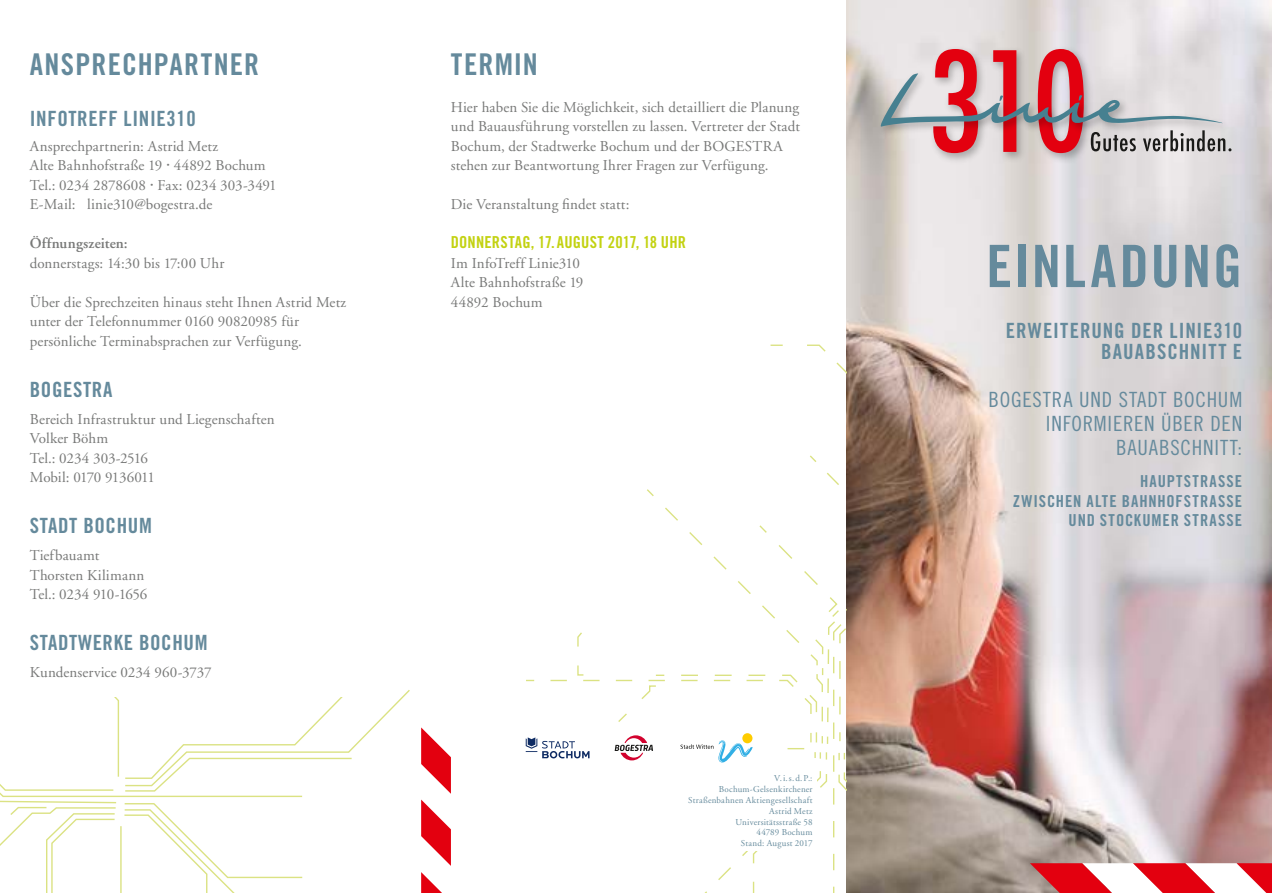
<style>
.page{position:relative;width:1272px;height:893px;background:#fff}
.page>*{position:absolute;margin:0;border:0;box-sizing:border-box;transform-origin:0 0}
._310_Überschrift_gra{font:58.5px "Trade Gothic LT Bold Cond Twenty";letter-spacing:.03em;color:#658a9c}
._310_Überschrift_gra-2{font:30px "Trade Gothic LT Bold Cond Twenty";letter-spacing:.04em;color:#658a9c}
._310_Überschrift_gra-3{font:21px/24px "Trade Gothic LT Cond Eighteen";letter-spacing:.04em;color:#658a9c;text-align:right}
._310_Überschrift_gra-4{font:21px "Trade Gothic LT Bold Cond Twenty";letter-spacing:.03em;color:#658a9c}
._310_Überschrift_gra-5{font:21px/21px "Trade Gothic LT Bold Cond Twenty";letter-spacing:.05em;color:#658a9c;text-align:right}
._310_Überschrift_gra-6{font:16.5px/19.5px "Trade Gothic LT Bold Cond Twenty";letter-spacing:.065em;color:#658a9c;text-align:right}
._310_Teasertext{font:16.5px "Trade Gothic LT Bold Cond Twenty";letter-spacing:.01em;color:#c3d212}
._310_Fließtext{font:15px/19.5px "Adobe Garamond";letter-spacing:.01em;color:#787978}
.ViSdP_Anwohnerinfo{font:9px/10.8px "Adobe Garamond";letter-spacing:.025em;color:#658a9c;text-align:right}
.s1{font-family:"Zurich BT"}
.s2{font-weight:600}
</style>
<div class="page">
<svg style="left:2px;top:697px;width:301px;height:196px"></svg>
<svg style="left:124px;top:690px;width:286px;height:102px"></svg>
<img style="left:846px;top:0;width:425px;height:893px">
<div style="left:30px;top:53px;width:361px;height:644px;background:#fff"></div>
<svg style="left:421px;top:727px;width:30px;height:166px"></svg>
<img style="left:926px;top:43px;width:170px;height:123px">
<svg style="left:876px;top:49px;width:355px;height:104px;background:#cea9ad"></svg>
<svg style="left:1029px;top:863px;width:242px;height:30px"></svg>
<svg style="left:525px;top:345px;width:321px;height:548px"></svg>
<div style="left:451px;top:769px;width:365px;height:81px;background:#fff"></div>
<p class="_310_Überschrift_gra-2" style="left:30px;top:46px;width:231px">ANSPRECHPARTNER</p>
<p class="_310_Überschrift_gra-4" style="left:30px;top:106px;width:167px">INFOTREFF LINIE310</p>
<p class="_310_Fließtext" style="left:30px;top:137px;width:248px">Ansprechpartnerin: Astrid Metz<br>Alte Bahnhofstraße 19 <span class="s1">·</span> 44892 Bochum Tel.: 0234 2878608 <span class="s1">·</span> Fax: 0234 303-3491<br>E-Mail: linie310@bogestra.de</p>
<p class="_310_Fließtext" style="left:30px;top:234px;width:196px"><span class="s2">Öffnungszeiten:<br></span>donnerstags: 14:30 bis 17:00 Uhr</p>
<p class="_310_Fließtext" style="left:30px;top:293px;width:318px">Über die Sprechzeiten hinaus steht Ihnen Astrid Metz unter der Telefonnummer 0160 90820985 für persönliche Terminabsprachen zur Verfügung.</p>
<p class="_310_Überschrift_gra-4" style="left:30px;top:376px;width:84px">BOGESTRA</p>
<p class="_310_Fließtext" style="left:30px;top:410px;width:246px">Bereich Infrastruktur und Liegenschaften<br>Volker Böhm<br>Tel.: 0234 303-2516<br>Mobil: 0170 9136011</p>
<p class="_310_Überschrift_gra-4" style="left:30px;top:513px;width:124px">STADT BOCHUM</p>
<p class="_310_Fließtext" style="left:30px;top:546px;width:119px">Tiefbauamt<br>Thorsten Kilimann<br>Tel.: 0234 910-1656</p>
<p class="_310_Überschrift_gra-4" style="left:30px;top:630px;width:179px">STADTWERKE BOCHUM</p>
<p class="_310_Fließtext" style="left:30px;top:663px;width:183px">Kundenservice 0234 960-3737</p>
<p class="_310_Überschrift_gra-2" style="left:451px;top:46px;width:88px">TERMIN</p>
<p class="_310_Fließtext" style="left:451px;top:98px;width:350px">Hier haben Sie die Möglichkeit, sich detailliert die Planung und Bauausführung vorstellen zu lassen. Vertreter der Stadt Bochum, der Stadtwerke Bochum und der BOGESTRA stehen zur Beantwortung Ihrer Fragen zur Verfügung.</p>
<p class="_310_Fließtext" style="left:451px;top:195px;width:180px">Die Veranstaltung findet statt:</p>
<p class="_310_Teasertext" style="left:451px;top:232px;width:236px">DONNERSTAG, 17. AUGUST 2017, 18 UHR</p>
<p class="_310_Fließtext" style="left:451px;top:254px;width:134px">Im InfoTreff Linie310<br>Alte Bahnhofstraße 19<br>44892 Bochum</p>
<p class="ViSdP_Anwohnerinfo" style="left:688px;top:773px;width:126px">V.i.s.d.P.:<br>Bochum-Gelsenkirchener<br>Straßenbahnen Aktiengesellschaft<br>Astrid Metz<br>Universitätsstraße 58<br>44789 Bochum<br>Stand: August 2017</p>
<p class="_310_Überschrift_gra" style="left:986px;top:231px;width:257px">EINLADUNG</p>
<p class="_310_Überschrift_gra-5" style="left:1005px;top:320px;width:238px">ERWEITERUNG DER LINIE310<br>BAUABSCHNITT E</p>
<p class="_310_Überschrift_gra-3" style="left:988px;top:387px;width:255px">BOGESTRA UND STADT BOCHUM<br>INFORMIEREN ÜBER DEN<br>BAUABSCHNITT:</p>
<p class="_310_Überschrift_gra-6" style="left:1012px;top:471px;width:231px">HAUPTSTRASSE<br>ZWISCHEN ALTE BAHNHOFSTRASSE<br>UND STOCKUMER STRASSE</p>
</div>
